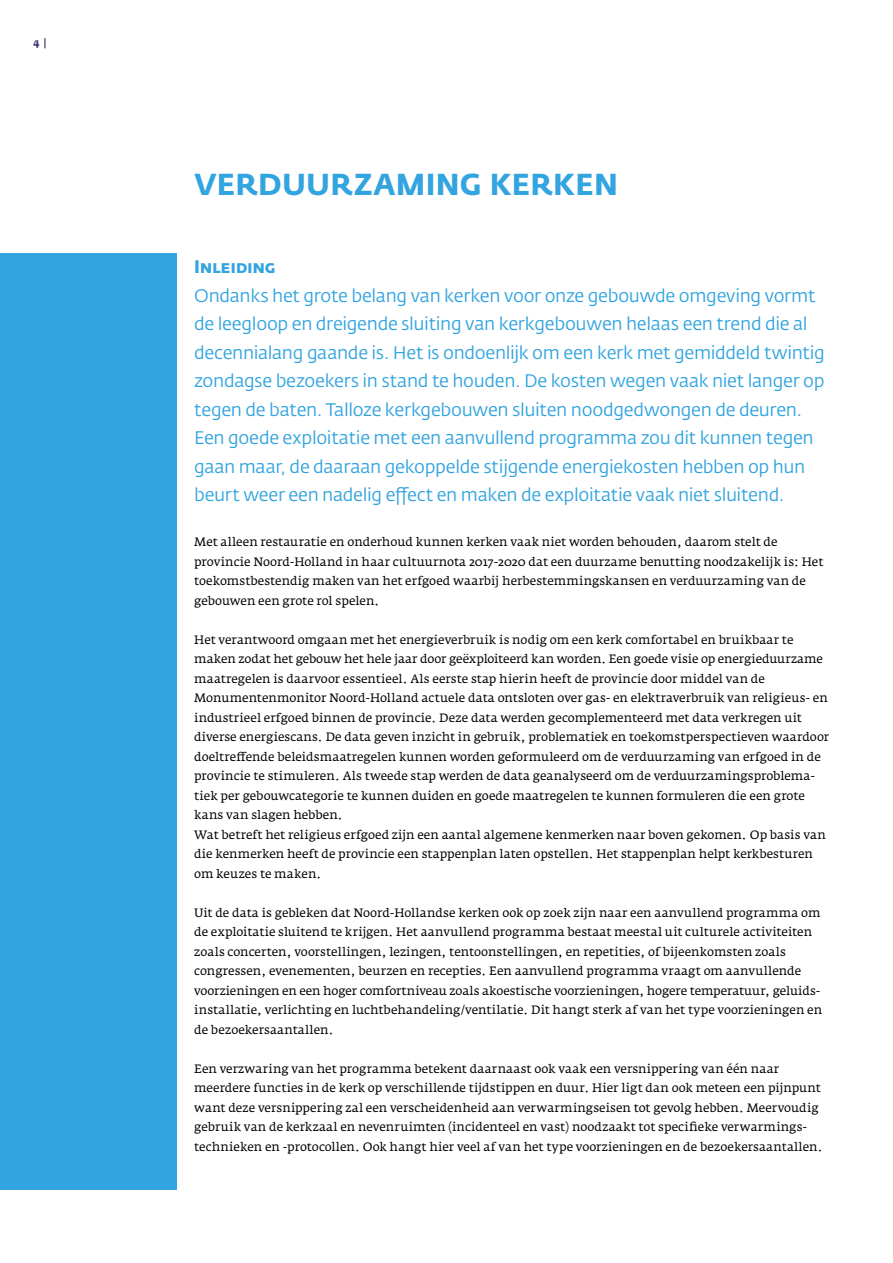
<style>
.page{position:relative;width:893px;height:1263px;background:#fff}
.page>*{position:absolute;margin:0;border:0;box-sizing:border-box;transform-origin:0 0}
.t1{font:700 30px "Fedra Sans Std";letter-spacing:.01em;color:#32a4df}
.t2{font:18px/28.5px "Fedra Sans Std";letter-spacing:-.015em;color:#32a4df}
.t3{font:700 18px "Fedra Sans Std";letter-spacing:-.015em;color:#32a4df}
.t4{font:12px/19.5px "Fedra Serif A Std";color:#000}
.t5{font:700 10.5px "Fedra Serif A Std";color:#3a366b}
</style>
<div class="page">
<div style="left:0;top:254px;width:177px;height:936px;background:#32a4df"></div>
<p class="t5" style="left:33px;top:36px;width:15px">4 |</p>
<h1 class="t1" style="left:194px;top:165px;width:425px">VERDUURZAMING KERKEN</h1>
<h2 class="t3" style="left:194px;top:255px;width:83px">Inleiding</h2>
<p class="t2" style="left:194px;top:281px;width:632px">Ondanks het grote belang van kerken voor onze gebouwde omgeving vormt de leegloop en dreigende sluiting van kerkgebouwen helaas een trend die al decennialang gaande is. Het is ondoenlijk om een kerk met gemiddeld twintig zondagse bezoekers in stand te houden. De kosten wegen vaak niet langer op tegen de baten. Talloze kerkgebouwen sluiten noodgedwongen de deuren.<br>Een goede exploitatie met een aanvullend programma zou dit kunnen tegen gaan maar, de daaraan gekoppelde stijgende energiekosten hebben op hun beurt weer een nadelig effect en maken de exploitatie vaak niet sluitend.</p>
<p class="t4" style="left:194px;top:532px;width:631px">Met alleen restauratie en onderhoud kunnen kerken vaak niet worden behouden, daarom stelt de provincie Noord-Holland in haar cultuurnota 2017-2020 dat een duurzame benutting noodzakelijk is: Het toekomstbestendig maken van het erfgoed waarbij herbestemmingskansen en verduurzaming van de gebouwen een grote rol spelen.</p>
<p class="t4" style="left:194px;top:630px;width:636px">Het verantwoord omgaan met het energieverbruik is nodig om een kerk comfortabel en bruikbaar te maken zodat het gebouw het hele jaar door geëxploiteerd kan worden. Een goede visie op energieduurzame maatregelen is daarvoor essentieel. Als eerste stap hierin heeft de provincie door middel van de Monumentenmonitor Noord-Holland actuele data ontsloten over gas- en elektraverbruik van religieus- en industrieel erfgoed binnen de provincie. Deze data werden gecomplementeerd met data verkregen uit diverse energiescans. De data geven inzicht in gebruik, problematiek en toekomstperspectieven waardoor doeltreffende beleidsmaatregelen kunnen worden geformuleerd om de verduurzaming van erfgoed in de provincie te stimuleren. Als tweede stap werden de data geanalyseerd om de verduurzamingsproblema&shy;tiek per gebouwcategorie te kunnen duiden en goede maatregelen te kunnen formuleren die een grote kans van slagen hebben.<br>Wat betreft het religieus erfgoed zijn een aantal algemene kenmerken naar boven gekomen. Op basis van die kenmerken heeft de provincie een stappenplan laten opstellen. Het stappenplan helpt kerkbesturen om keuzes te maken.</p>
<p class="t4" style="left:194px;top:903px;width:629px">Uit de data is gebleken dat Noord-Hollandse kerken ook op zoek zijn naar een aanvullend programma om de exploitatie sluitend te krijgen. Het aanvullend programma bestaat meestal uit culturele activiteiten zoals concerten, voorstellingen, lezingen, tentoonstellingen, en repetities, of bijeenkomsten zoals congressen, evenementen, beurzen en recepties. Een aanvullend programma vraagt om aanvullende voorzieningen en een hoger comfortniveau zoals akoestische voorzieningen, hogere temperatuur, geluids&shy;installatie, verlichting en luchtbehandeling/ventilatie. Dit hangt sterk af van het type voorzieningen en de bezoekersaantallen.</p>
<p class="t4" style="left:194px;top:1059px;width:630px">Een verzwaring van het programma betekent daarnaast ook vaak een versnippering van één naar meerdere functies in de kerk op verschillende tijdstippen en duur. Hier ligt dan ook meteen een pijnpunt want deze versnippering zal een verscheidenheid aan verwarmingseisen tot gevolg hebben. Meervoudig gebruik van de kerkzaal en nevenruimten (incidenteel en vast) noodzaakt tot specifieke verwarmings&shy;technieken en -protocollen. Ook hangt hier veel af van het type voorzieningen en de bezoekersaantallen.</p>
</div>
